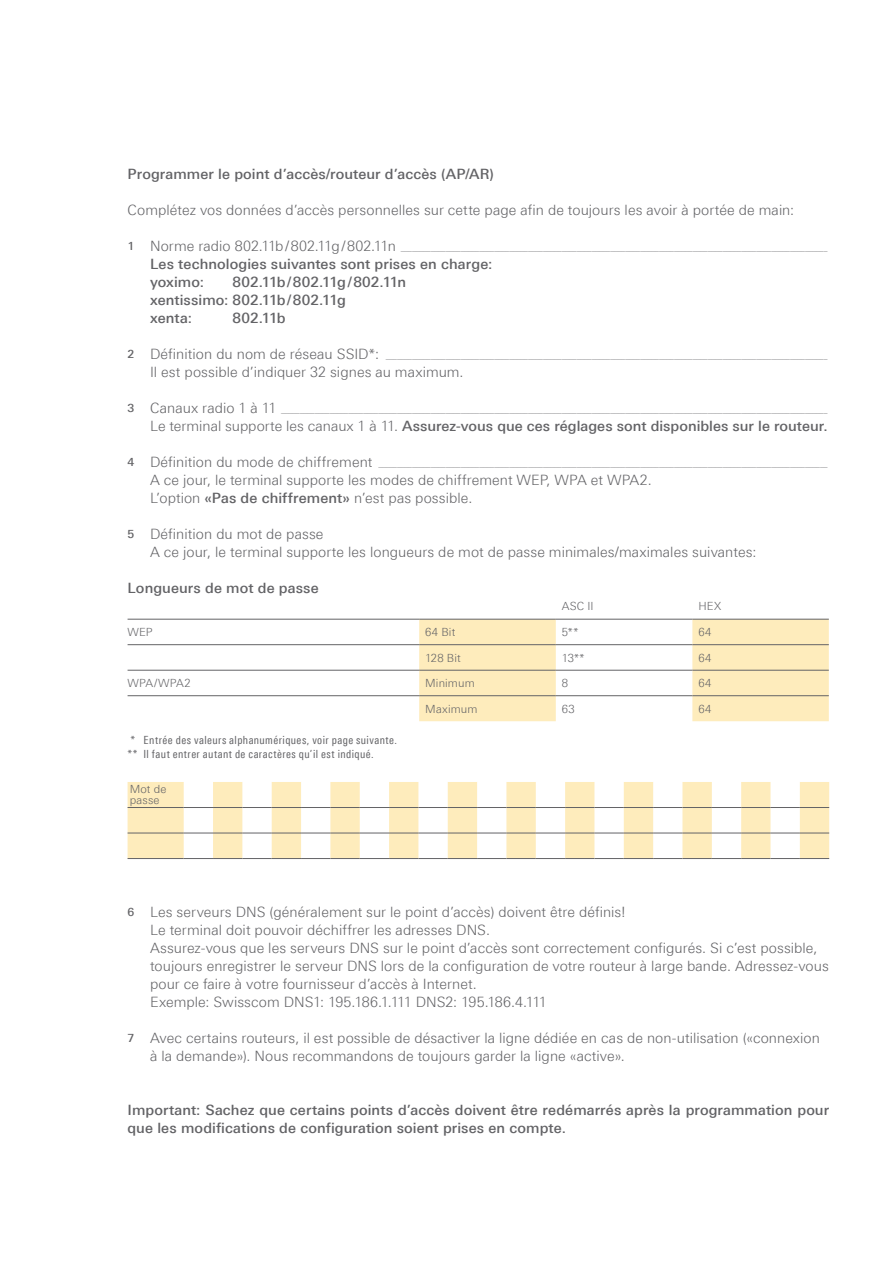
<style>
.page{position:relative;width:893px;height:1263px;background:#fff}
.page>*{position:absolute;margin:0;border:0;box-sizing:border-box;transform-origin:0 0}
.t1{font:300 14.25px/18px "Linotype Univers 330";letter-spacing:.005em;color:#636366}
.t2{font:500 14.25px/18px "Linotype Univers 530";letter-spacing:.005em;color:#636366}
.t3{font:11.25px/14.2px "Linotype Univers 420 Cn";letter-spacing:.035em;color:#636366}
.t4{font:300 11.25px/11.2px "Linotype Univers 330";letter-spacing:.015em;color:#636366}
.t5{font:300 7.5px "Linotype Univers 330";color:#636366}
.s1{font-family:"Linotype Univers 530";font-weight:500;font-size:11.25px}
.s2{font-size:14.25px}
.s3{font-family:"Linotype Univers 330";font-weight:300}
.s4{font-family:"Linotype Univers 530";font-weight:500}
</style>
<div class="page">
<svg style="left:419px;top:620px;width:410px;height:101px"></svg>
<hr style="left:128px;top:619px;width:291px;height:1px;background:#636366">
<hr style="left:419px;top:619px;width:137px;height:1px;background:#636366">
<hr style="left:556px;top:619px;width:136px;height:1px;background:#636366">
<hr style="left:692px;top:619px;width:137px;height:1px;background:#636366">
<hr style="left:128px;top:644px;width:291px;height:1px;background:#636366">
<hr style="left:419px;top:644px;width:137px;height:1px;background:#636366">
<hr style="left:556px;top:644px;width:136px;height:1px;background:#636366">
<hr style="left:692px;top:644px;width:137px;height:1px;background:#636366">
<hr style="left:128px;top:670px;width:291px;height:1px;background:#636366">
<hr style="left:419px;top:670px;width:137px;height:1px;background:#636366">
<hr style="left:556px;top:670px;width:136px;height:1px;background:#636366">
<hr style="left:692px;top:670px;width:137px;height:1px;background:#636366">
<hr style="left:128px;top:695px;width:291px;height:1px;background:#636366">
<hr style="left:419px;top:695px;width:137px;height:1px;background:#636366">
<hr style="left:556px;top:695px;width:136px;height:1px;background:#636366">
<hr style="left:692px;top:695px;width:137px;height:1px;background:#636366">
<svg style="left:128px;top:782px;width:701px;height:76px;fill:#feecbc"></svg>
<hr style="left:128px;top:807px;width:56px;height:1px;background:#636366">
<svg style="left:184px;top:807px;width:58px;height:1px"></svg>
<hr style="left:242px;top:807px;width:30px;height:1px;background:#636366">
<svg style="left:272px;top:807px;width:58px;height:1px"></svg>
<hr style="left:418px;top:807px;width:30px;height:1px;background:#636366">
<hr style="left:594px;top:807px;width:30px;height:1px;background:#636366">
<hr style="left:770px;top:807px;width:30px;height:1px;background:#636366">
<hr style="left:128px;top:833px;width:56px;height:1px;background:#636366">
<svg style="left:184px;top:833px;width:58px;height:1px"></svg>
<hr style="left:242px;top:833px;width:30px;height:1px;background:#636366">
<svg style="left:272px;top:833px;width:58px;height:1px"></svg>
<hr style="left:418px;top:833px;width:30px;height:1px;background:#636366">
<hr style="left:594px;top:833px;width:30px;height:1px;background:#636366">
<hr style="left:770px;top:833px;width:30px;height:1px;background:#636366">
<hr style="left:128px;top:858px;width:56px;height:1px;background:#636366">
<svg style="left:184px;top:858px;width:58px;height:1px"></svg>
<hr style="left:242px;top:858px;width:30px;height:1px;background:#636366">
<svg style="left:272px;top:858px;width:58px;height:1px"></svg>
<hr style="left:418px;top:858px;width:30px;height:1px;background:#636366">
<hr style="left:594px;top:858px;width:30px;height:1px;background:#636366">
<hr style="left:770px;top:858px;width:30px;height:1px;background:#636366">
<hr style="left:330px;top:807px;width:30px;height:1px;background:#636366">
<hr style="left:330px;top:833px;width:30px;height:1px;background:#636366">
<hr style="left:330px;top:858px;width:30px;height:1px;background:#636366">
<svg style="left:360px;top:807px;width:58px;height:1px"></svg>
<svg style="left:360px;top:833px;width:58px;height:1px"></svg>
<svg style="left:360px;top:858px;width:58px;height:1px"></svg>
<svg style="left:448px;top:807px;width:58px;height:1px"></svg>
<svg style="left:448px;top:833px;width:58px;height:1px"></svg>
<svg style="left:448px;top:858px;width:58px;height:1px"></svg>
<hr style="left:506px;top:807px;width:30px;height:1px;background:#636366">
<hr style="left:506px;top:833px;width:30px;height:1px;background:#636366">
<hr style="left:506px;top:858px;width:30px;height:1px;background:#636366">
<svg style="left:536px;top:807px;width:58px;height:1px"></svg>
<svg style="left:536px;top:833px;width:58px;height:1px"></svg>
<svg style="left:536px;top:858px;width:58px;height:1px"></svg>
<svg style="left:624px;top:807px;width:58px;height:1px"></svg>
<svg style="left:624px;top:833px;width:58px;height:1px"></svg>
<svg style="left:624px;top:858px;width:58px;height:1px"></svg>
<hr style="left:682px;top:807px;width:30px;height:1px;background:#636366">
<hr style="left:682px;top:833px;width:30px;height:1px;background:#636366">
<hr style="left:682px;top:858px;width:30px;height:1px;background:#636366">
<svg style="left:712px;top:807px;width:58px;height:1px"></svg>
<svg style="left:712px;top:833px;width:58px;height:1px"></svg>
<svg style="left:712px;top:858px;width:58px;height:1px"></svg>
<svg style="left:800px;top:807px;width:29px;height:1px"></svg>
<svg style="left:800px;top:833px;width:29px;height:1px"></svg>
<svg style="left:800px;top:858px;width:29px;height:1px"></svg>
<p class="t2" style="left:128px;top:165px;width:368px">Programmer le point d’accès/routeur d’accès (AP/AR)</p>
<p class="t1" style="left:128px;top:201px;width:668px">Complétez vos données d’accès personnelles sur cette page afin de toujours les avoir à portée de main:</p>
<p class="t5" style="left:128px;top:244px;width:701px"><span class="s1">1</span> <span class="s2">Norme radio 802.11b/802.11g/802.11n</span> __________________________________________________________________________________________________________________</p>
<p class="t2" style="left:150px;top:255px;width:344px">Les technologies suivantes sont prises en charge: yoximo:</p>
<p class="t2" style="left:150px;top:273px;width:258px;text-indent:82px">802.11b/802.11g/802.11n xentissimo: 802.11b/802.11g<br>xenta:</p>
<p class="t2" style="left:233px;top:309px;width:54px">802.11b</p>
<p class="t5" style="left:128px;top:352px;width:701px"><span class="s1">2</span> <span class="s2">Définition du nom de réseau SSID*:</span> ______________________________________________________________________________________________________________________</p>
<p class="t1" style="left:150px;top:363px;width:315px">Il est possible d’indiquer 32 signes au maximum.</p>
<p class="t5" style="left:128px;top:406px;width:701px"><span class="s1">3</span> <span class="s2">Canaux radio 1 à 11</span> __________________________________________________________________________________________________________________________________________________</p>
<p class="t2" style="left:150px;top:417px;width:679px"><span class="s3">Le terminal supporte les canaux 1 à 11.</span> Assurez-vous que ces réglages sont disponibles sur le routeur.</p>
<p class="t5" style="left:128px;top:460px;width:701px"><span class="s1">4</span> <span class="s2">Définition du mode de chiffrement</span> ________________________________________________________________________________________________________________________</p>
<p class="t1" style="left:150px;top:471px;width:503px">A ce jour, le terminal supporte les modes de chiffrement WEP, WPA et WPA2.<br>L’option <span class="s4">«Pas de chiffrement»</span> n’est pas possible.</p>
<p class="t1" style="left:150px;top:525px;width:608px;text-indent:-23px"><span class="s1">5</span> Définition du mot de passe<br>A ce jour, le terminal supporte les longueurs de mot de passe minimales/maximales suivantes:</p>
<p class="t2" style="left:128px;top:579px;width:193px">Longueurs de mot de passe</p>
<p class="t4" style="left:562px;top:601px;width:33px">ASC II</p>
<p class="t4" style="left:698px;top:601px;width:24px">HEX</p>
<p class="t4" style="left:128px;top:626px;width:27px">WEP</p>
<p class="t4" style="left:425px;top:626px;width:32px">64 Bit</p>
<p class="t4" style="left:562px;top:626px;width:18px">5**</p>
<p class="t4" style="left:698px;top:626px;width:14px">64</p>
<p class="t4" style="left:425px;top:652px;width:37px">128 Bit</p>
<p class="t4" style="left:562px;top:652px;width:24px">13**</p>
<p class="t4" style="left:698px;top:652px;width:14px">64</p>
<p class="t4" style="left:128px;top:677px;width:65px">WPA/WPA2</p>
<p class="t4" style="left:425px;top:677px;width:51px">Minimum</p>
<p class="t4" style="left:562px;top:677px;width:8px">8</p>
<p class="t4" style="left:698px;top:677px;width:14px">64</p>
<p class="t4" style="left:425px;top:703px;width:54px">Maximum</p>
<p class="t4" style="left:562px;top:703px;width:14px">63</p>
<p class="t4" style="left:698px;top:703px;width:14px">64</p>
<p class="t3" style="left:128px;top:732px;width:271px">* Entrée des valeurs alphanumériques, voir page suivante. ** Il faut entrer autant de caractères qu’il est indiqué.</p>
<p class="t4" style="left:130px;top:783px;width:38px">Mot de passe</p>
<p class="t1" style="left:150px;top:903px;width:680px;text-indent:-23px"><span class="s1">6</span> Les serveurs DNS (généralement sur le point d’accès) doivent être définis!<br>Le terminal doit pouvoir déchiffrer les adresses DNS.<br>Assurez-vous que les serveurs DNS sur le point d’accès sont correctement configurés. Si c’est possible, toujours enregistrer le serveur DNS lors de la configuration de votre routeur à large bande. Adressez-vous pour ce faire à votre fournisseur d’accès à Internet.<br>Exemple: Swisscom DNS1: 195.186.1.111 DNS2: 195.186.4.111</p>
<p class="t1" style="left:150px;top:1029px;width:671px;text-indent:-23px"><span class="s1">7</span> Avec certains routeurs, il est possible de désactiver la ligne dédiée en cas de non-utilisation («connexion à la demande»). Nous recommandons de toujours garder la ligne «active».</p>
<p class="t2" style="left:128px;top:1101px;width:703px">Important: Sachez que certains points d’accès doivent être redémarrés après la programmation pour que les modifications de configuration soient prises en compte.</p>
</div>
